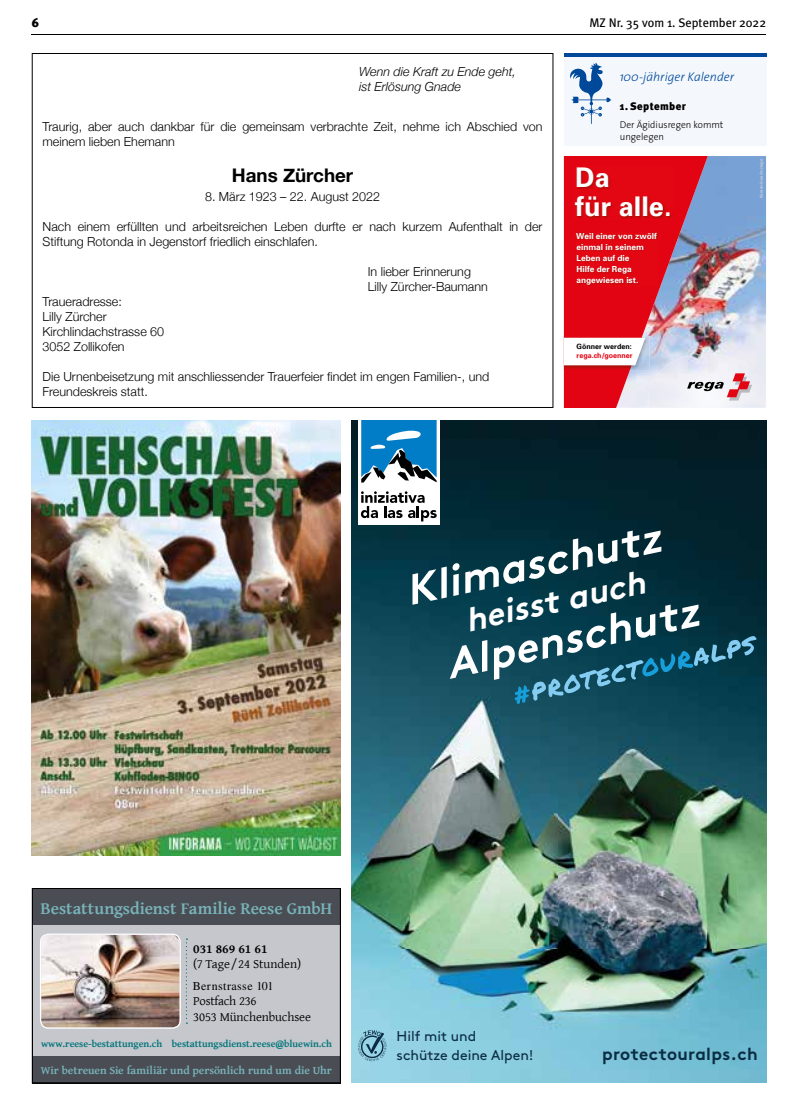
<style>
.page{position:relative;width:798px;height:1117px;background:#fff}
.page>*{position:absolute;margin:0;border:0;box-sizing:border-box;transform-origin:0 0}
.t1{font:italic 700 42.5px "Brown Pro";color:#fff}
.t2{font:italic 700 33px "Brown Pro";color:#fff}
.t3{font:700 27px/28.6px "Univers";color:#fff}
.t4{font:700 18.75px "Helvetica Neue";color:#000}
.t5{font:700 17.38px "Brown Pro";letter-spacing:.02em;color:#0b2d44}
.t6{font:700 17.25px "Gentium Basic";letter-spacing:-.005em;color:#78b3b9}
.t7{font:14.12px/18.9px "Brown Pro";color:#0b2d44}
.t8{font:12.75px/15.4px "Gentium Basic";letter-spacing:-.01em;color:#000}
.t9{font:700 12.75px "Gentium Basic";color:#000}
.t10{font:italic 300 12.62px "The Sans";color:#00489a}
.t11{font:300 12.5px/15px "Helvetica Neue";color:#000}
.t12{font:italic 300 12.5px/15px "Helvetica Neue";color:#000}
.t13{font:12.5px "Meta Plus";color:#000}
.t14{font:900 12.5px "Meta Plus";color:#000}
.t15{font:12px "Times";letter-spacing:.03em;color:#000}
.t16{font:700 11.38px "Gentium Basic";letter-spacing:-.005em;color:#78b3b9}
.t17{font:900 11px "Meta Plus";letter-spacing:.04em;color:#000}
.t18{font:700 10px "Gentium Basic";letter-spacing:-.005em;color:#00747a}
.t19{font:300 9.88px/12px "The Sans";color:#000}
.t20{font:700 8.25px/11.1px "Univers";color:#fff}
.t21{font:700 7.25px "Univers";color:#e30413}
.t22{font:700 7.25px "Univers";color:#000}
.t23{font:4.25px "Univers";color:#dadada}
</style>
<div class="page">
<hr style="left:32px;top:34px;width:733px;height:1px;background:#000">
<svg style="left:32px;top:888px;width:308px;height:194px;background:#929092"></svg>
<img style="left:32px;top:420px;width:308px;height:434px">
<div style="left:563px;top:56px;width:202px;height:90px;background:#f4f8fc"></div>
<svg style="left:570px;top:63px;width:41px;height:61px"></svg>
<hr style="left:563px;top:53px;width:202px;height:3px;background:#00489a">
<img style="left:351px;top:420px;width:414px;height:662px">
<div style="left:358px;top:420px;width:81px;height:105px;background:#fff"></div>
<svg style="left:361px;top:491px;width:75px;height:30px"></svg>
<svg style="left:361px;top:420px;width:75px;height:62px"></svg>
<svg style="left:358px;top:1029px;width:28px;height:32px"></svg>
<svg style="left:514px;top:636px;width:242px;height:67px;background:#135064"></svg>
<img style="left:708px;top:156px;width:57px;height:224px">
<img style="left:563px;top:156px;width:145px;height:251px">
<img style="left:652px;top:354px;width:109px;height:26px">
<img style="left:648px;top:380px;width:117px;height:27px">
<img style="left:728px;top:376px;width:23px;height:24px">
<svg style="left:687px;top:373px;width:62px;height:24px"></svg>
<img style="left:642px;top:336px;width:7px;height:34px">
<img style="left:563px;top:336px;width:79px;height:34px">
<svg style="left:563px;top:337px;width:82px;height:28px"></svg>
<img style="left:576px;top:233px;width:81px;height:53px">
<img style="left:574px;top:166px;width:98px;height:53px">
<p class="t14" style="left:32px;top:16px;width:9px">6</p>
<p class="t13" style="left:589px;top:16px;width:178px">MZ Nr. 35 vom 1. September 2022</p>
<p class="t12" style="left:359px;top:63px;width:158px">Wenn die Kraft zu Ende geht, ist Erlösung Gnade</p>
<p class="t11" style="left:43px;top:118px;width:501px">Traurig, aber auch dankbar für die gemeinsam verbrachte Zeit, nehme ich Abschied von meinem lieben Ehemann</p>
<h3 class="t4" style="left:232px;top:161px;width:123px">Hans Zürcher</h3>
<p class="t11" style="left:205px;top:188px;width:176px">8. März 1923 – 22. August 2022</p>
<p class="t11" style="left:43px;top:218px;width:501px">Nach einem erfüllten und arbeitsreichen Leben durfte er nach kurzem Aufenthalt in der<br>Stiftung Rotonda in Jegenstorf friedlich einschlafen.</p>
<p class="t11" style="left:368px;top:263px;width:121px">In lieber Erinnerung<br>Lilly Zürcher-Baumann</p>
<p class="t11" style="left:43px;top:293px;width:123px">Traueradresse:<br>Lilly Zürcher<br>Kirchlindachstrasse 60<br>3052 Zollikofen</p>
<p class="t11" style="left:43px;top:368px;width:448px">Die Urnenbeisetzung mit anschliessender Trauerfeier findet im engen Familien-, und<br>Freundeskreis statt.</p>
<p class="t10" style="left:619px;top:66px;width:116px">100-jähriger Kalender</p>
<p class="t17" style="left:619px;top:99px;width:68px">1. September</p>
<p class="t19" style="left:619px;top:118px;width:105px">Der Ägidiusregen kommt ungelegen</p>
<h3 class="t3" style="left:575px;top:162px;width:98px">Da<br>für alle.</h3>
<p class="t23" style="left:758px;top:198px;width:41px;rotate:-90deg">Kostenlose Anzeige</p>
<p class="t20" style="left:576px;top:230px;width:82px">Weil einer von zwölf einmal in seinem<br>Leben auf die<br>Hilfe der Rega angewiesen ist.</p>
<p class="t22" style="left:576px;top:342px;width:56px">Gönner werden:</p>
<p class="t21" style="left:576px;top:351px;width:57px">rega.ch/goenner</p>
<h1 class="t1" style="left:399px;top:557px;width:261px;rotate:-12deg">Klimaschutz</h1>
<h2 class="t2" style="left:460px;top:593px;width:185px;rotate:-12deg">heisst auch</h2>
<h1 class="t1" style="left:439px;top:630px;width:259px;rotate:-12deg">Alpenschutz</h1>
<h3 class="t6" style="left:41px;top:894px;width:293px">Bestattungsdienst Familie Reese GmbH</h3>
<p class="t9" style="left:193px;top:938px;width:76px">031 869 61 61</p>
<p class="t8" style="left:193px;top:955px;width:109px">(7 Tage / 24 Stunden)</p>
<p class="t8" style="left:193px;top:992px;width:119px">Postfach 236<br>3053 Münchenbuchsee</p>
<p class="t15" style="left:193px;top:979px;width:82px">Bernstrasse 101</p>
<p class="t18" style="left:41px;top:1035px;width:292px">www.reese-bestattungen.ch bestattungsdienst.reese@bluewin.ch</p>
<p class="t16" style="left:41px;top:1061px;width:292px">Wir betreuen Sie familiär und persönlich rund um die Uhr</p>
<p class="t7" style="left:396px;top:1025px;width:138px">Hilf mit und<br>schütze deine Alpen!</p>
<h3 class="t5" style="left:602px;top:1039px;width:157px">protectouralps.ch</h3>
</div>
